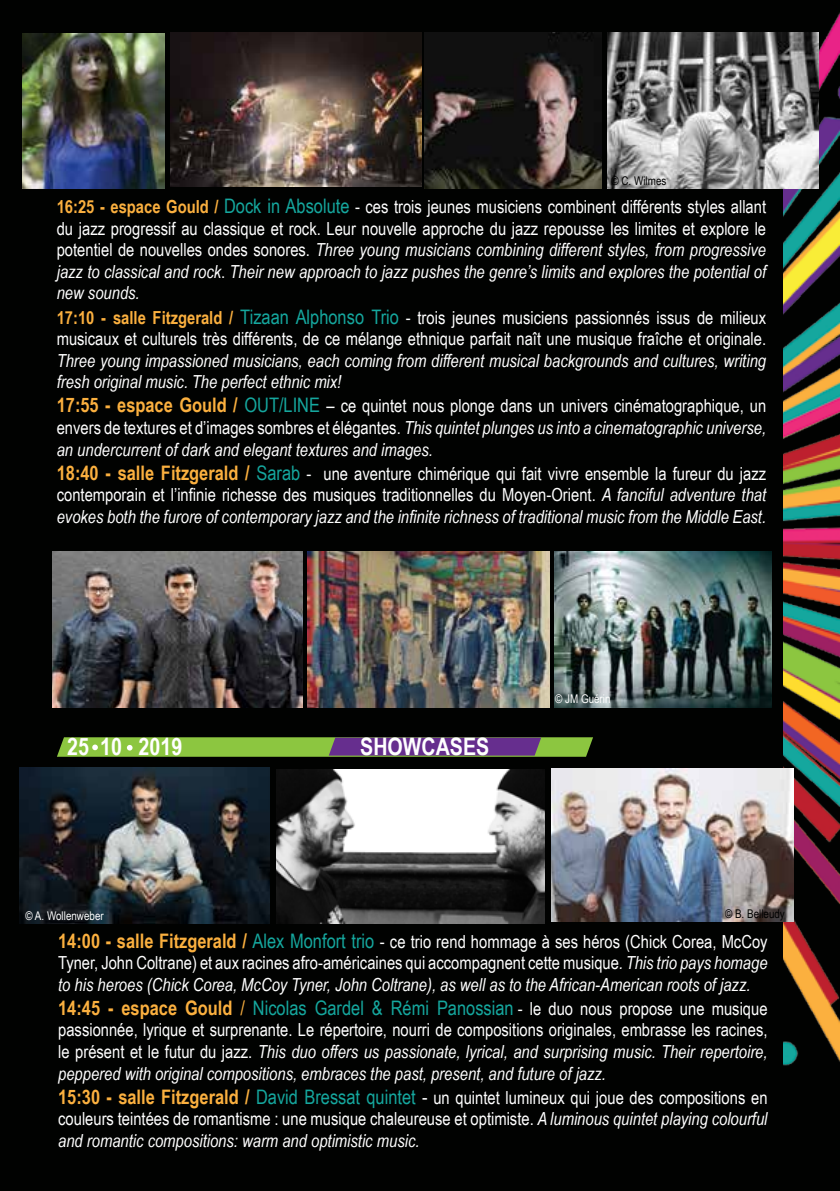
<style>
.page{position:relative;width:840px;height:1191px;background:#fff}
.page>*{position:absolute;margin:0;border:0;box-sizing:border-box;transform-origin:0 0}
.t1{font:700 24px "Arial Narrow";color:#fff}
.t2{font:20px "Arial Narrow";color:#15a79e}
.t3{font:18px/21.6px "Arial Narrow";color:#fff;text-align:justify}
.t4{font:italic 18px/21.6px "Arial Narrow";color:#fff}
.t5{font:12px "Arial Narrow";color:#fff}
.t6{font:12px "Arial Narrow";color:#000}
.s1{font-weight:700;color:#fbb03f}
.s2{font-size:20px;color:#15a79e}
.s3{font-style:italic}
.s4{font-weight:700;font-size:20px;color:#fbb03f}
.s5{color:#fbb03f}
.s6{font-size:18px;color:#fff}
.s7{font-style:normal}
.s8{font-size:20px}
</style>
<div class="page">
<div style="left:0;top:0;width:839px;height:1191px;background:#010201"></div>
<img style="left:782px;top:14px;width:57px;height:1052px">
<img style="left:23px;top:33px;width:141px;height:156px">
<img style="left:170px;top:33px;width:251px;height:153px">
<img style="left:424px;top:33px;width:177px;height:156px">
<img style="left:607px;top:33px;width:211px;height:156px">
<img style="left:52px;top:551px;width:250px;height:156px">
<img style="left:308px;top:551px;width:241px;height:156px">
<img style="left:554px;top:551px;width:217px;height:156px">
<svg style="left:57px;top:737px;width:535px;height:19px"></svg>
<img style="left:276px;top:769px;width:268px;height:154px">
<img style="left:551px;top:768px;width:241px;height:153px">
<img style="left:20px;top:767px;width:249px;height:156px">
<p class="t6" style="left:611px;top:171px;width:56px">© C. Wilmes</p>
<p class="t3" style="left:57px;top:195px;width:710px"><span class="s1">16:25 - espace Gould /</span> <span class="s2">Dock in Absolute</span> - ces trois jeunes musiciens combinent différents styles allant du jazz progressif au classique et rock. Leur nouvelle approche du jazz repousse les limites et explore le potentiel de nouvelles ondes sonores. <span class="s3">Three young musicians combining different styles, from progressive jazz to classical and rock</span>. <span class="s3">Their new approach to jazz pushes the genre’s limits and explores the potential of new sounds.</span></p>
<p class="t3" style="left:57px;top:306px;width:710px"><span class="s1">17:10 - salle Fitzgerald /</span> <span class="s2">Tizaan Alphonso Trio</span> - trois jeunes musiciens passionnés issus de milieux musicaux et culturels très différents, de ce mélange ethnique parfait naît une musique fraîche et originale.</p>
<p class="t4" style="left:57px;top:349px;width:710px">Three young impassioned musicians, each coming from different musical backgrounds and cultures, writing fresh original music. The perfect ethnic mix!</p>
<p class="t3" style="left:57px;top:394px;width:710px"><span class="s4">17:55 - espace Gould /</span> <span class="s2">OUT/LINE</span> – ce quintet nous plonge dans un univers cinématographique, un envers de textures et d’images sombres et élégantes. <span class="s3">This quintet plunges us into a cinematographic universe, an undercurrent of dark and elegant textures and images.</span></p>
<p class="t3" style="left:57px;top:462px;width:710px"><span class="s4">18:40 - salle Fitzgerald /</span> <span class="s2">Sarab</span> - une aventure chimérique qui fait vivre ensemble la fureur du jazz contemporain et l’infinie richesse des musiques traditionnelles du Moyen-Orient. <span class="s3">A fanciful adventure that evokes both the furore of contemporary jazz and the infinite richness of traditional music from the Middle East.</span></p>
<h1 class="t1" style="left:67px;top:728px;width:116px">25 10 2019</h1>
<h1 class="t1" style="left:360px;top:729px;width:131px">SHOWCASES</h1>
<p class="t5" style="left:555px;top:690px;width:57px">© JM Guérin</p>
<p class="t5" style="left:26px;top:906px;width:80px">© A. Wollenweber</p>
<p class="t6" style="left:724px;top:905px;width:61px">© B. Belleudy</p>
<p class="t3" style="left:58px;top:929px;width:710px"><span class="s4">14:00 - salle Fitzgerald /</span> <span class="s2">Alex Monfort trio</span> - ce trio rend hommage à ses héros (Chick Corea, McCoy Tyner, John Coltrane) et aux racines afro-américaines qui accompagnent cette musique<span class="s3">. This trio pays homage to his heroes (Chick Corea, McCoy Tyner, John Coltrane), as well as to the African-American roots of jazz.</span></p>
<p class="t2" style="left:58px;top:993px;width:710px"><span class="s1">14:45 - espace Gould</span> <span class="s5">/</span> Nicolas Gardel &amp; Rémi Panossian <span class="s6">- le duo nous propose une musique</span></p>
<p class="t4" style="left:58px;top:1018px;width:710px;text-align:justify"><span class="s7">passionnée, lyrique et surprenante. Le répertoire, nourri de compositions originales, embrasse les racines, le présent et le futur du jazz.</span> This duo offers us passionate, lyrical, and surprising music. Their repertoire, peppered with original compositions, embraces the past, present, and future of jazz.</p>
<p class="t3" style="left:58px;top:1085px;width:710px"><span class="s4">15:30 - salle Fitzgerald /</span> <span class="s2">David Bressat quintet</span> <span class="s8">-</span> un quintet lumineux qui joue des compositions en couleurs teintées de romantisme : une musique chaleureuse et optimiste. <span class="s3">A luminous quintet playing colourful and romantic compositions: warm and optimistic music.</span></p>
</div>
